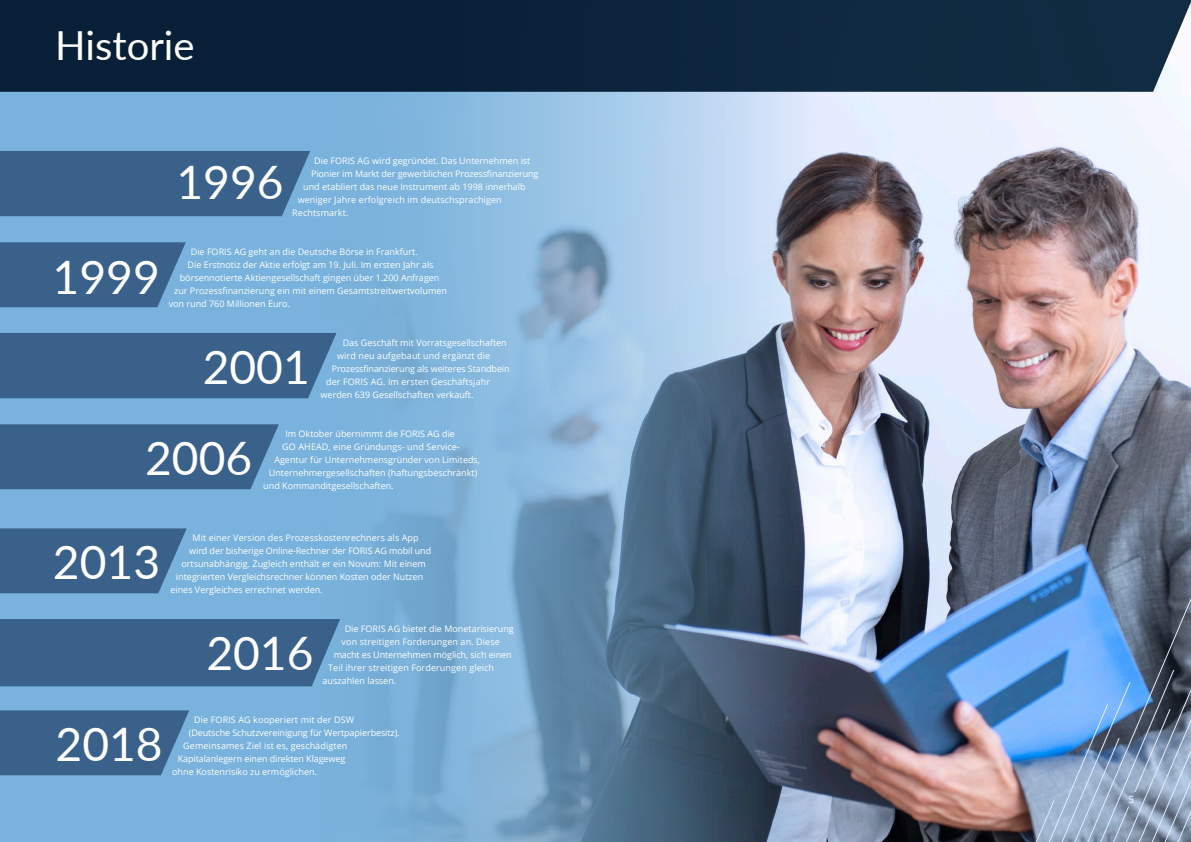
<style>
.page{position:relative;width:1191px;height:842px;background:#79b2dc}
.page>*{position:absolute;margin:0;border:0;box-sizing:border-box;transform-origin:0 0}
.t1{font:46.2px "Lato";color:#fff}
.t2{font:40px "Lato";color:#fff}
.t3{font:10px "Open Sans";color:#fff}
.t4{font:9px "Open Sans";color:#fff}
</style>
<div class="page">
<img style="left:135px;top:92px;width:1056px;height:750px">
<div style="left:0;top:0;width:1191px;height:92px;background:#0b233c"></div>
<div style="left:0;top:151px;width:310px;height:65px;background:#39618a"></div>
<svg style="left:0;top:242px;width:186px;height:65px;background:#3d6790"></svg>
<div style="left:0;top:333px;width:336px;height:65px;background:#39618a"></div>
<div style="left:0;top:619px;width:340px;height:67px;background:#39618a"></div>
<svg style="left:0;top:528px;width:187px;height:65px;background:#3e6790"></svg>
<div style="left:0;top:424px;width:279px;height:65px;background:#39618a"></div>
<svg style="left:0;top:710px;width:189px;height:65px;background:#3d6690"></svg>
<svg style="left:1030px;top:576px;width:161px;height:266px;background:#6f92bb"></svg>
<h2 class="t2" style="left:55px;top:17px;width:141px">Historie</h2>
<h1 class="t1" style="left:176px;top:149px;width:109px">1996</h1>
<p class="t4" style="left:314px;top:155px;width:218px">Die FORIS AG wird gegründet. Das Unternehmen ist</p>
<p class="t4" style="left:311px;top:168px;width:229px">Pionier im Markt der gewerblichen Prozessfinanzierung</p>
<p class="t4" style="left:303px;top:181px;width:224px">und etabliert das neue Instrument ab 1998 innerhalb</p>
<p class="t4" style="left:298px;top:194px;width:205px">weniger Jahre erfolgreich im deutschsprachigen</p>
<p class="t4" style="left:292px;top:207px;width:58px">Rechtsmarkt.</p>
<h1 class="t1" style="left:53px;top:244px;width:109px">1999</h1>
<p class="t4" style="left:191px;top:246px;width:228px">Die FORIS AG geht an die Deutsche Börse in Frankfurt.</p>
<p class="t4" style="left:188px;top:259px;width:247px">Die Erstnotiz der Aktie erfolgt am 19. Juli. Im ersten Jahr als</p>
<p class="t4" style="left:180px;top:272px;width:261px">börsennotierte Aktiengesellschaft gingen über 1.200 Anfragen</p>
<p class="t4" style="left:174px;top:285px;width:274px">zur Prozessfinanzierung ein mit einem Gesamtstreitwertvolumen</p>
<p class="t4" style="left:169px;top:298px;width:123px">von rund 760 Millionen Euro.</p>
<h1 class="t1" style="left:203px;top:334px;width:109px">2001</h1>
<p class="t4" style="left:343px;top:337px;width:166px">Das Geschäft mit Vorratsgesellschaften</p>
<p class="t4" style="left:337px;top:350px;width:155px">wird neu aufgebaut und ergänzt die</p>
<p class="t4" style="left:332px;top:363px;width:179px">Prozessfinanzierung als weiteres Standbein</p>
<p class="t4" style="left:326px;top:376px;width:165px">der FORIS AG. Im ersten Geschäftsjahr</p>
<p class="t4" style="left:321px;top:389px;width:154px">werden 639 Gesellschaften verkauft.</p>
<h1 class="t1" style="left:145px;top:425px;width:109px">2006</h1>
<p class="t4" style="left:285px;top:428px;width:171px">Im Oktober übernimmt die FORIS AG die</p>
<p class="t4" style="left:282px;top:441px;width:179px">GO AHEAD, eine Gründungs- und Service-</p>
<p class="t4" style="left:274px;top:454px;width:207px">Agentur für Unternehmensgründer von Limiteds,</p>
<p class="t4" style="left:269px;top:467px;width:210px">Unternehmergesellschaften (haftungsbeschränkt)</p>
<p class="t4" style="left:263px;top:480px;width:132px">und Kommanditgesellschaften.</p>
<h1 class="t1" style="left:53px;top:529px;width:109px">2013</h1>
<p class="t4" style="left:192px;top:532px;width:228px">Mit einer Version des Prozesskostenrechners als App</p>
<p class="t4" style="left:189px;top:545px;width:243px">wird der bisherige Online-Rechner der FORIS AG mobil und</p>
<p class="t4" style="left:181px;top:558px;width:246px">ortsunabhängig. Zugleich enthält er ein Novum: Mit einem</p>
<p class="t4" style="left:176px;top:571px;width:249px">integrierten Vergleichsrechner können Kosten oder Nutzen</p>
<p class="t4" style="left:170px;top:584px;width:154px">eines Vergleiches errechnet werden.</p>
<h1 class="t1" style="left:206px;top:620px;width:109px">2016</h1>
<p class="t4" style="left:345px;top:623px;width:171px">Die FORIS AG bietet die Monetarisierung</p>
<p class="t4" style="left:342px;top:636px;width:160px">von streitigen Forderungen an. Diese</p>
<p class="t4" style="left:334px;top:649px;width:180px">macht es Unternehmen möglich, sich einen</p>
<p class="t4" style="left:328px;top:662px;width:167px">Teil ihrer streitigen Forderungen gleich</p>
<p class="t4" style="left:323px;top:675px;width:75px">auszahlen lassen.</p>
<h1 class="t1" style="left:56px;top:711px;width:109px">2018</h1>
<p class="t4" style="left:194px;top:714px;width:161px">Die FORIS AG kooperiert mit der DSW</p>
<p class="t4" style="left:189px;top:727px;width:212px">(Deutsche Schutzvereinigung für Wertpapierbesitz).</p>
<p class="t4" style="left:183px;top:740px;width:166px">Gemeinsames Ziel ist es, geschädigten</p>
<p class="t4" style="left:178px;top:753px;width:169px">Kapitalanlegern einen direkten Klageweg</p>
<p class="t4" style="left:172px;top:766px;width:146px">ohne Kostenrisiko zu ermöglichen.</p>
<p class="t3" style="left:1128px;top:792px;width:7px">5</p>
</div>
